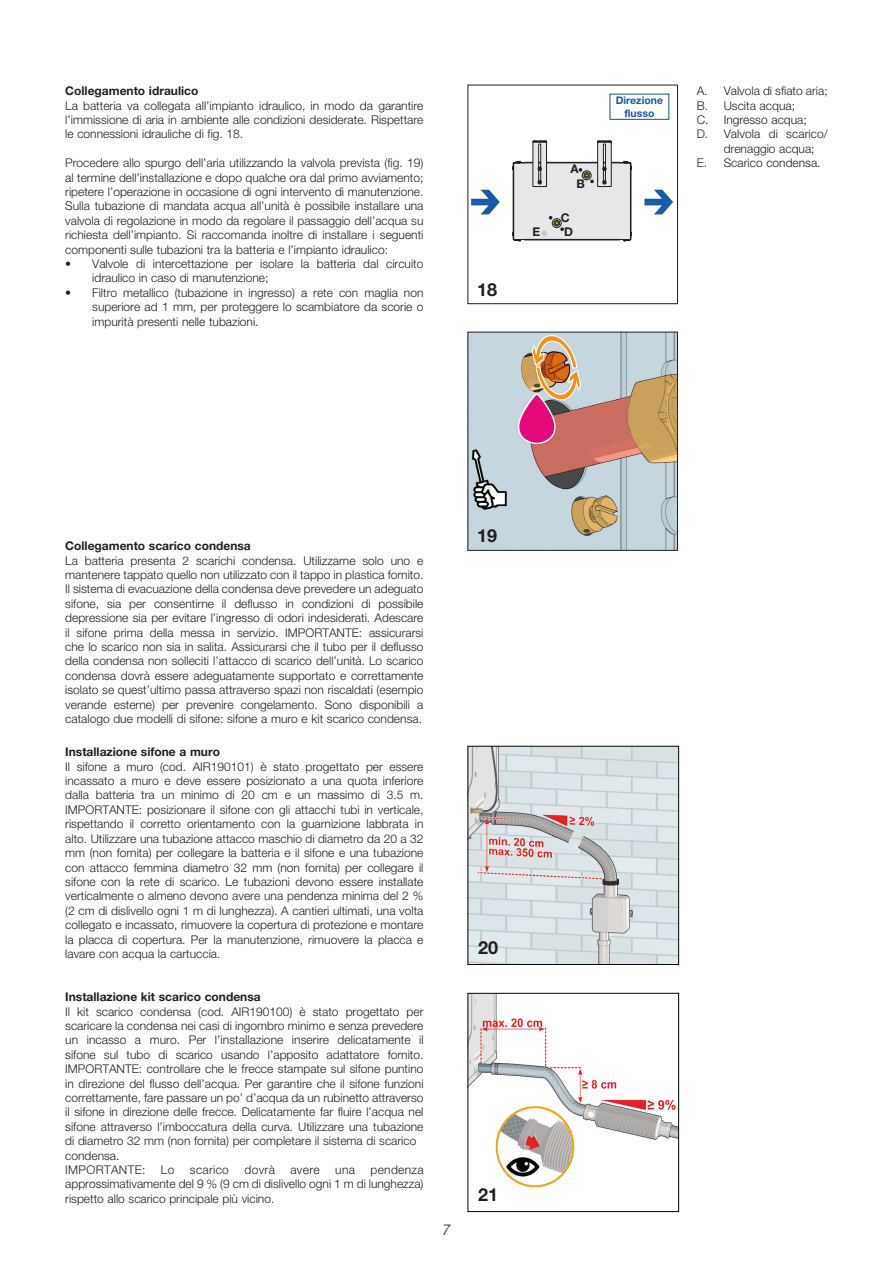
<style>
.page{position:relative;width:893px;height:1263px;background:#fff}
.page>*{position:absolute;margin:0;border:0;box-sizing:border-box;transform-origin:0 0}
.Normale{font:700 18px "Helvetica Neue LT Std";color:#231f20}
.t1{font:italic 300 15px "Helvetica Neue LT Std";color:#231f20}
.Normale-2{font:300 12px/14.4px "Helvetica Neue LT Std";color:#231f20;text-align:justify}
.Normale-3{font:700 12px "Helvetica Neue LT Std";color:#231f20}
.Normale-4{font:300 12px "Helvetica Neue LT Std";letter-spacing:.025em;color:#231f20}
.Normale-5{font:700 10.5px/12.6px "Helvetica Neue LT Std";color:#185aa7;text-align:center}
</style>
<div class="page">
<img style="left:469px;top:748px;width:208px;height:215px">
<div style="left:467px;top:746px;width:212px;height:219px;border:1px solid #030505"></div>
<img style="left:469px;top:995px;width:208px;height:193px">
<div style="left:467px;top:993px;width:212px;height:219px;border:1px solid #030505"></div>
<svg style="left:512px;top:141px;width:120px;height:100px"></svg>
<svg style="left:471px;top:190px;width:29px;height:24px"></svg>
<svg style="left:644px;top:190px;width:29px;height:24px"></svg>
<div style="left:467px;top:85px;width:211px;height:219px;border:1px solid #231f20"></div>
<img style="left:469px;top:334px;width:207px;height:215px">
<div style="left:467px;top:332px;width:211px;height:219px;border:1px solid #231f20"></div>
<div style="left:609px;top:94px;width:60px;height:26px;background:#fff;border:1px solid #185aa7"></div>
<p class="Normale-3" style="left:65px;top:83px;width:135px">Collegamento idraulico</p>
<p class="Normale-2" style="left:65px;top:98px;width:360px">La batteria va collegata all’impianto idraulico, in modo da garantire l’immissione di aria in ambiente alle condizioni desiderate. Rispettare le connessioni idrauliche di fig. 18.</p>
<p class="Normale-2" style="left:65px;top:155px;width:360px">Procedere allo spurgo dell’aria utilizzando la valvola prevista (fig. 19) al termine dell’installazione e dopo qualche ora dal primo avviamento; ripetere l’operazione in occasione di ogni intervento di manutenzione.<br>Sulla tubazione di mandata acqua all’unità è possibile installare una valvola di regolazione in modo da regolare il passaggio dell’acqua su richiesta dell’impianto. Si raccomanda inoltre di installare i seguenti componenti sulle tubazioni tra la batteria e l’impianto idraulico:</p>
<p class="Normale-2" style="left:92px;top:256px;width:333px;text-indent:-27px">• Valvole di intercettazione per isolare la batteria dal circuito idraulico in caso di manutenzione;</p>
<p class="Normale-2" style="left:92px;top:285px;width:333px;text-indent:-27px">• Filtro metallico (tubazione in ingresso) a rete con maglia non superiore ad 1 mm, per proteggere lo scambiatore da scorie o impurità presenti nelle tubazioni.</p>
<p class="Normale" style="left:477px;top:278px;width:22px">18</p>
<p class="Normale-3" style="left:532px;top:224px;width:9px">E</p>
<p class="Normale-3" style="left:570px;top:162px;width:10px">A</p>
<p class="Normale-3" style="left:577px;top:176px;width:10px">B</p>
<p class="Normale-3" style="left:561px;top:210px;width:10px">C</p>
<p class="Normale-3" style="left:564px;top:224px;width:10px">D</p>
<p class="Normale-5" style="left:616px;top:94px;width:49px">Direzione flusso</p>
<p class="Normale-2" style="left:697px;top:83px;width:132px">A. Valvola di sfiato aria;</p>
<p class="Normale-2" style="left:697px;top:98px;width:100px">B. Uscita acqua;</p>
<p class="Normale-2" style="left:697px;top:112px;width:112px">C. Ingresso acqua;</p>
<p class="Normale-2" style="left:724px;top:127px;width:106px;text-indent:-27px">D. Valvola di scarico/ drenaggio acqua;</p>
<p class="Normale-2" style="left:697px;top:155px;width:125px">E. Scarico condensa.</p>
<p class="Normale-3" style="left:65px;top:538px;width:187px">Collegamento scarico condensa</p>
<p class="Normale-2" style="left:65px;top:553px;width:360px">La batteria presenta 2 scarichi condensa. Utilizzarne solo uno e mantenere tappato quello non utilizzato con il tappo in plastica fornito.<br>Il sistema di evacuazione della condensa deve prevedere un adeguato sifone, sia per consentirne il deflusso in condizioni di possibile depressione sia per evitare l’ingresso di odori indesiderati. Adescare il sifone prima della messa in servizio. IMPORTANTE: assicurarsi che lo scarico non sia in salita. Assicurarsi che il tubo per il deflusso della condensa non solleciti l’attacco di scarico dell’unità. Lo scarico condensa dovrà essere adeguatamente supportato e correttamente isolato se quest’ultimo passa attraverso spazi non riscaldati (esempio verande esterne) per prevenire congelamento. Sono disponibili a catalogo due modelli di sifone: sifone a muro e kit scarico condensa.</p>
<p class="Normale-3" style="left:65px;top:744px;width:156px">Installazione sifone a muro</p>
<p class="Normale-2" style="left:65px;top:759px;width:360px">Il sifone a muro (cod. AIR190101) è stato progettato per essere incassato a muro e deve essere posizionato a una quota inferiore dalla batteria tra un minimo di 20 cm e un massimo di 3.5 m.<br>IMPORTANTE: posizionare il sifone con gli attacchi tubi in verticale, rispettando il corretto orientamento con la guarnizione labbrata in alto. Utilizzare una tubazione attacco maschio di diametro da 20 a 32 mm (non fornita) per collegare la batteria e il sifone e una tubazione con attacco femmina diametro 32 mm (non fornita) per collegare il sifone con la rete di scarico. Le tubazioni devono essere installate verticalmente o almeno devono avere una pendenza minima del 2 % (2 cm di dislivello ogni 1 m di lunghezza). A cantieri ultimati, una volta</p>
<p class="Normale-2" style="left:65px;top:917px;width:360px">collegato e incassato, rimuovere la copertura di protezione e montare la placca di copertura. Per la manutenzione, rimuovere la placca e lavare con acqua la cartuccia.</p>
<p class="Normale-3" style="left:65px;top:989px;width:197px">Installazione kit scarico condensa</p>
<p class="Normale-2" style="left:65px;top:1004px;width:360px">Il kit scarico condensa (cod. AIR190100) è stato progettato per scaricare la condensa nei casi di ingombro minimo e senza prevedere un incasso a muro. Per l’installazione inserire delicatamente il sifone sul tubo di scarico usando l’apposito adattatore fornito.<br>IMPORTANTE: controllare che le frecce stampate sul sifone puntino in direzione del flusso dell’acqua. Per garantire che il sifone funzioni correttamente, fare passare un po’ d’acqua da un rubinetto attraverso il sifone in direzione delle frecce. Delicatamente far fluire l’acqua nel sifone attraverso l’imboccatura della curva. Utilizzare una tubazione di diametro 32 mm (non fornita) per completare il sistema di scarico</p>
<p class="Normale-2" style="left:65px;top:1148px;width:56px">condensa.</p>
<p class="Normale-4" style="left:65px;top:1162px;width:82px">IMPORTANTE:</p>
<p class="Normale-2" style="left:161px;top:1162px;width:15px">Lo</p>
<p class="Normale-4" style="left:190px;top:1162px;width:41px">scarico</p>
<p class="Normale-2" style="left:244px;top:1162px;width:32px">dovrà</p>
<p class="Normale-2" style="left:290px;top:1162px;width:31px">avere</p>
<p class="Normale-2" style="left:335px;top:1162px;width:21px">una</p>
<p class="Normale-2" style="left:65px;top:1162px;width:360px;text-indent:305px">pendenza approssimativamente del 9 % (9 cm di dislivello ogni 1 m di lunghezza) rispetto allo scarico principale più vicino.</p>
<p class="t1" style="left:442px;top:1221px;width:10px">7</p>
<p class="Normale" style="left:477px;top:525px;width:22px">19</p>
<p class="Normale" style="left:478px;top:937px;width:22px">20</p>
<p class="Normale" style="left:478px;top:1184px;width:22px">21</p>
</div>
